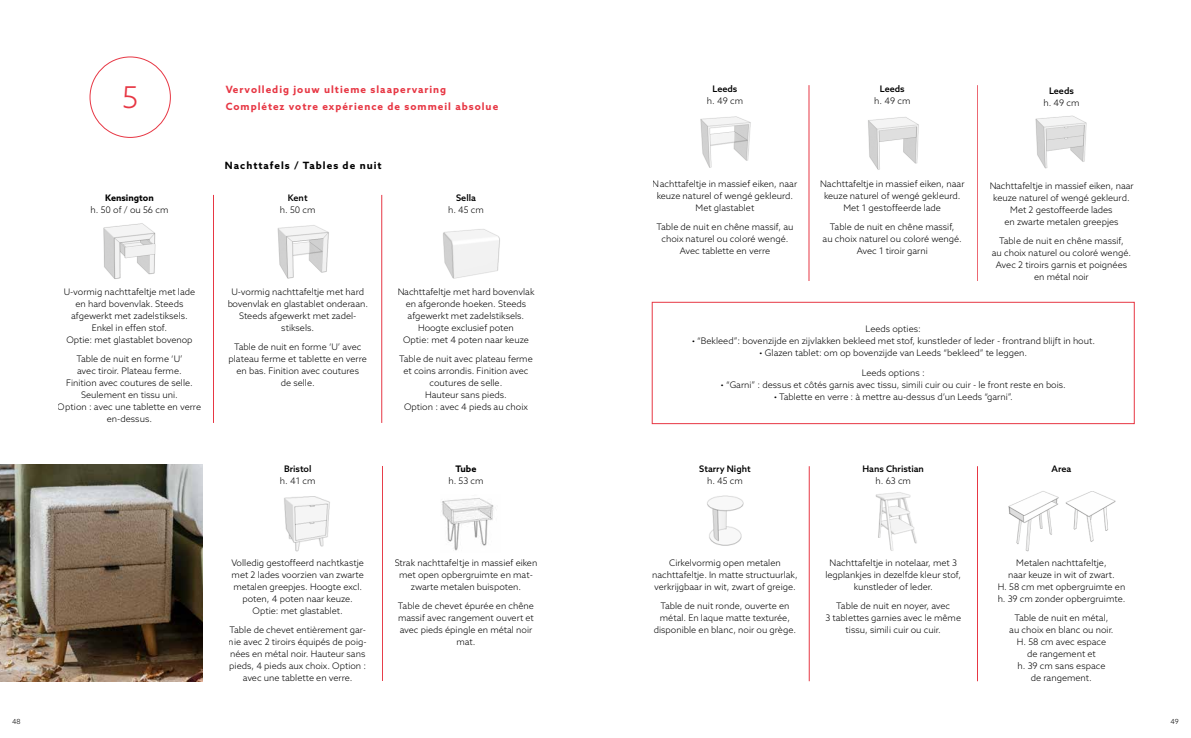
<style>
.page{position:relative;width:1191px;height:738px;background:#fff}
.page>*{position:absolute;margin:0;border:0;box-sizing:border-box;transform-origin:0 0}
.t1{font:300 30px "Azo Sans";color:#e73744}
.t2{font:700 10px/17.4px "Azo Sans";letter-spacing:.1em;color:#e73744}
.t3{font:700 10px "Azo Sans";letter-spacing:.1em;color:#000}
.t4{font:300 9px/12px "Azo Sans";color:#000;text-align:center}
.t5{font:500 9px "Azo Sans";color:#000}
.t6{font:700 9px "Azo Sans";color:#000}
.t7{font:300 7px "Azo Sans";color:#000}
</style>
<div class="page">
<img style="left:103px;top:223px;width:53px;height:56px">
<img style="left:442px;top:498px;width:52px;height:53px">
<img style="left:284px;top:496px;width:46px;height:56px">
<img style="left:1008px;top:491px;width:51px;height:61px">
<img style="left:1065px;top:491px;width:51px;height:51px">
<img style="left:875px;top:492px;width:42px;height:59px">
<img style="left:443px;top:229px;width:57px;height:50px">
<img style="left:277px;top:225px;width:52px;height:54px">
<img style="left:700px;top:116px;width:51px;height:52px">
<img style="left:707px;top:495px;width:37px;height:51px">
<img style="left:868px;top:117px;width:51px;height:53px">
<img style="left:1035px;top:115px;width:52px;height:54px">
<div style="left:90px;top:57px;width:80px;height:80px;border:1px solid #e73744;border-radius:50%"></div>
<hr style="left:213px;top:195px;width:1px;height:227px;background:#e73744">
<hr style="left:382px;top:465px;width:1px;height:215px;background:#e73744">
<hr style="left:381px;top:195px;width:1px;height:227px;background:#e73744">
<hr style="left:977px;top:466px;width:1px;height:214px;background:#e73744">
<hr style="left:809px;top:466px;width:1px;height:214px;background:#e73744">
<hr style="left:809px;top:85px;width:1px;height:196px;background:#e73744">
<hr style="left:977px;top:85px;width:1px;height:196px;background:#e73744">
<div style="left:652px;top:302px;width:482px;height:121px;border:1px solid #e73744"></div>
<img style="left:0;top:464px;width:202px;height:216px">
<h1 class="t1" style="left:122px;top:78px;width:18px">5</h1>
<p class="t2" style="left:226px;top:81px;width:274px">Vervolledig jouw ultieme slaapervaring<br>Complétez votre expérience de sommeil absolue</p>
<p class="t6" style="left:105px;top:191px;width:50px">Kensington</p>
<p class="t4" style="left:91px;top:203px;width:79px">h. 50 of / ou 56 cm</p>
<p class="t3" style="left:225px;top:159px;width:158px">Nachttafels / Tables de nuit</p>
<p class="t5" style="left:288px;top:191px;width:21px">Kent</p>
<p class="t4" style="left:280px;top:203px;width:37px">h. 50 cm</p>
<p class="t5" style="left:456px;top:191px;width:21px">Sella</p>
<p class="t4" style="left:448px;top:203px;width:37px">h. 45 cm</p>
<p class="t4" style="left:64px;top:285px;width:133px">U-vormig nachttafeltje met lade en hard bovenvlak. Steeds afgewerkt met zadelstiksels.<br>Enkel in effen stof.<br>Optie: met glastablet bovenop</p>
<p class="t4" style="left:58px;top:353px;width:145px">Table de nuit en forme ‘U’<br>avec tiroir. Plateau ferme.<br>Finition avec coutures de selle.<br>Seulement en tissu uni.<br>Option : avec une tablette en verre en-dessus.</p>
<p class="t4" style="left:227px;top:285px;width:142px">U-vormig nachttafeltje met hard bovenvlak en glastablet onderaan.<br>Steeds afgewerkt met zadel&shy;stiksels.</p>
<p class="t4" style="left:228px;top:341px;width:140px">Table de nuit en forme ‘U’ avec plateau ferme et tablette en verre en bas. Finition avec coutures<br>de selle.</p>
<p class="t5" style="left:284px;top:462px;width:29px">Bristol</p>
<p class="t4" style="left:280px;top:474px;width:37px">h. 41 cm</p>
<p class="t4" style="left:397px;top:285px;width:139px">Nachttafeltje met hard bovenvlak en afgeronde hoeken. Steeds afgewerkt met zadelstiksels.<br>Hoogte exclusief poten<br>Optie: met 4 poten naar keuze</p>
<p class="t4" style="left:399px;top:353px;width:135px">Table de nuit avec plateau ferme et coins arrondis. Finition avec coutures de selle.<br>Hauteur sans pieds.<br>Option : avec 4 pieds au choix</p>
<p class="t6" style="left:455px;top:462px;width:22px">Tube</p>
<p class="t4" style="left:448px;top:474px;width:37px">h. 53 cm</p>
<p class="t4" style="left:231px;top:556px;width:134px">Volledig gestoffeerd nachtkastje met 2 lades voorzien van zwarte metalen greepjes. Hoogte excl. poten, 4 poten naar keuze.<br>Optie: met glastablet.</p>
<p class="t4" style="left:229px;top:623px;width:139px">Table de chevet entièrement gar&shy;nie avec 2 tiroirs équipés de poig&shy;nées en métal noir. Hauteur sans pieds, 4 pieds aux choix. Option : avec une tablette en verre.</p>
<p class="t4" style="left:394px;top:556px;width:144px">Strak nachttafeltje in massief eiken met open opbergruimte en mat&shy;zwarte metalen buispoten.</p>
<p class="t4" style="left:398px;top:599px;width:138px">Table de chevet épurée en chêne massif avec rangement ouvert et avec pieds épingle en métal noir mat.</p>
<p class="t5" style="left:712px;top:83px;width:26px">Leeds</p>
<p class="t4" style="left:707px;top:95px;width:38px">h. 49 cm</p>
<p class="t5" style="left:880px;top:83px;width:26px">Leeds</p>
<p class="t4" style="left:874px;top:95px;width:38px">h. 49 cm</p>
<p class="t5" style="left:1049px;top:85px;width:26px">Leeds</p>
<p class="t4" style="left:1043px;top:97px;width:38px">h. 49 cm</p>
<p class="t4" style="left:653px;top:177px;width:146px">Nachttafeltje in massief eiken, naar keuze naturel of wengé gekleurd.<br>Met glastablet</p>
<p class="t4" style="left:656px;top:220px;width:138px">Table de nuit en chêne massif, au choix naturel ou coloré wengé.<br>Avec tablette en verre</p>
<p class="t4" style="left:820px;top:177px;width:146px">Nachttafeltje in massief eiken, naar keuze naturel of wengé gekleurd.<br>Met 1 gestoffeerde lade</p>
<p class="t4" style="left:822px;top:220px;width:141px">Table de nuit en chêne massif,<br>au choix naturel ou coloré wengé.<br>Avec 1 tiroir garni</p>
<p class="t4" style="left:989px;top:179px;width:146px">Nachttafeltje in massief eiken, naar keuze naturel of wengé gekleurd.<br>Met 2 gestoffeerde lades<br>en zwarte metalen greepjes</p>
<p class="t4" style="left:991px;top:234px;width:141px">Table de nuit en chêne massif,<br>au choix naturel ou coloré wengé.<br>Avec 2 tiroirs garnis et poignées en métal noir</p>
<p class="t4" style="left:865px;top:323px;width:57px">Leeds opties:</p>
<p class="t4" style="left:691px;top:335px;width:405px">• “Bekleed”: bovenzijde en zijvlakken bekleed met stof, kunstleder of leder - frontrand blijft in hout.</p>
<p class="t4" style="left:759px;top:347px;width:269px">• Glazen tablet: om op bovenzijde van Leeds “bekleed” te leggen.</p>
<p class="t4" style="left:861px;top:367px;width:65px">Leeds options :</p>
<p class="t4" style="left:720px;top:379px;width:347px">• “Garni” : dessus et côtés garnis avec tissu, simili cuir ou cuir - le front reste en bois.</p>
<p class="t4" style="left:773px;top:391px;width:240px">• Tablette en verre : à mettre au-dessus d’un Leeds “garni”.</p>
<p class="t5" style="left:699px;top:462px;width:53px">Starry Night</p>
<p class="t4" style="left:707px;top:474px;width:37px">h. 45 cm</p>
<p class="t5" style="left:862px;top:462px;width:63px">Hans Christian</p>
<p class="t4" style="left:875px;top:474px;width:37px">h. 63 cm</p>
<p class="t4" style="left:652px;top:556px;width:147px">Cirkelvormig open metalen nachttafeltje. In matte structuurlak, verkrijgbaar in wit, zwart of greige.</p>
<p class="t4" style="left:654px;top:599px;width:144px">Table de nuit ronde, ouverte en métal. En laque matte texturée, disponible en blanc, noir ou grège.</p>
<p class="t4" style="left:825px;top:556px;width:137px">Nachttafeltje in notelaar, met 3 legplankjes in dezelfde kleur stof, kunstleder of leder.</p>
<p class="t4" style="left:825px;top:599px;width:137px">Table de nuit en noyer, avec<br>3 tablettes garnies avec le même tissu, simili cuir ou cuir.</p>
<p class="t5" style="left:1051px;top:462px;width:21px">Area</p>
<p class="t4" style="left:997px;top:556px;width:129px">Metalen nachttafeltje,<br>naar keuze in wit of zwart.<br>H. 58 cm met opbergruimte en h. 39 cm zonder opbergruimte.</p>
<p class="t4" style="left:1009px;top:611px;width:106px">Table de nuit en métal, au choix en blanc ou noir.<br>H. 58 cm avec espace<br>de rangement et<br>h. 39 cm sans espace<br>de rangement.</p>
<p class="t7" style="left:12px;top:716px;width:10px">48</p>
<p class="t7" style="left:1170px;top:716px;width:10px">49</p>
</div>
